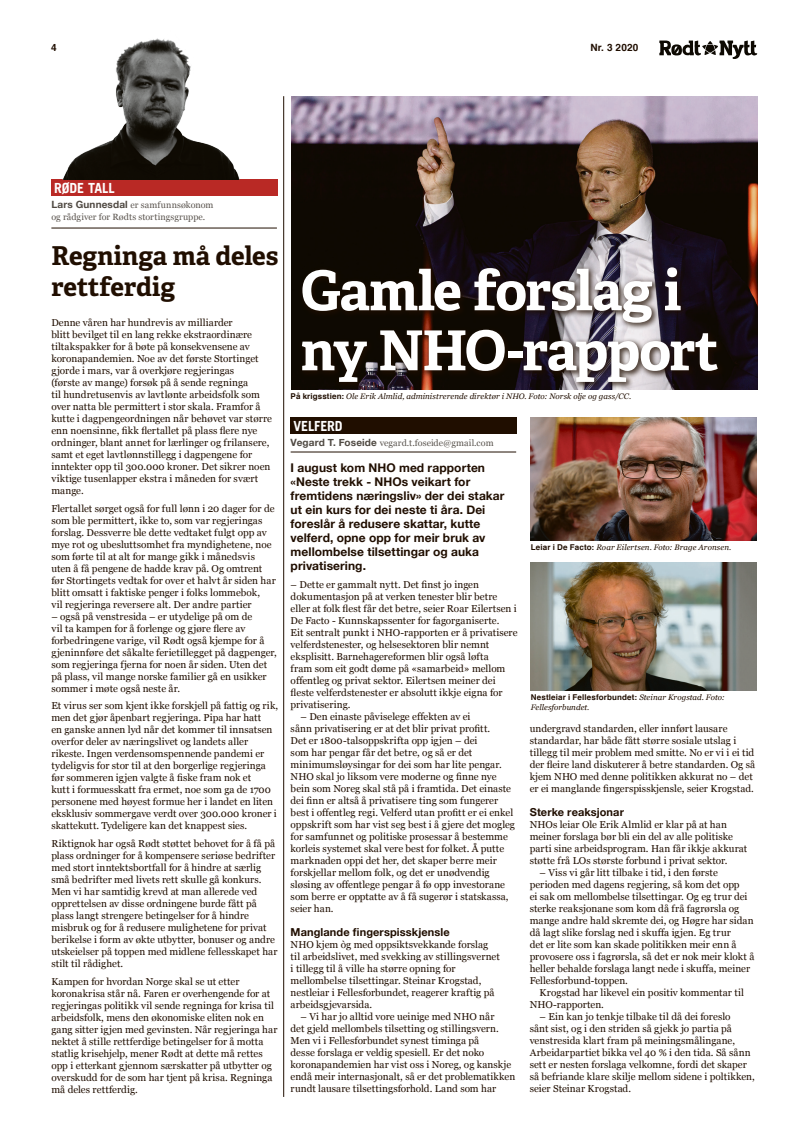
<style>
.page{position:relative;width:794px;height:1134px;background:#fff}
.page>*{position:absolute;margin:0;border:0;box-sizing:border-box;transform-origin:0 0}
.OVERSKRIFT_2{font:700 55px/60px "Adelle Basic";letter-spacing:-.025em;color:#fff}
.ingress{font:700 26px/31.2px "Adelle Basic";letter-spacing:-.005em;color:#200e00}
.TEMA{font:700 14px "Trade Gothic LT";letter-spacing:-.005em;color:#fff}
.ingress-2{font:700 12px/14px "Helvetica Neue";letter-spacing:.005em;color:#200e00}
.overskrift{font:700 11px "Helvetica Neue";letter-spacing:.01em;color:#200e00}
.BRØD{font:10px/12px "Georgia";letter-spacing:.005em;color:#200e00}
.ingress-3{font:10px/12px "Georgia";letter-spacing:.005em;color:#200e00}
.t1{font:700 10px "Helvetica";letter-spacing:.015em;color:#200e00}
.ingress-4{font:9px/12px "Georgia";letter-spacing:.01em;color:#59534d}
.Byline{font:9px "Georgia";letter-spacing:.01em;color:#59534d}
.bildetekst{font:italic 8px/10px "Georgia";letter-spacing:.01em;color:#200e00}
.s1{font-family:"Helvetica Neue";font-weight:700;font-size:10px;color:#4f4942}
.s2{font-family:"Helvetica";font-weight:700;font-style:normal}
</style>
<div class="page">
<svg style="left:659px;top:41px;width:98px;height:18px"></svg>
<hr style="left:283px;top:96px;width:1px;height:1001px;background:#200e00">
<img style="left:291px;top:96px;width:466px;height:294px">
<div style="left:291px;top:418px;width:225px;height:16px;background:#200e00"></div>
<hr style="left:291px;top:452px;width:225px;height:1px;background:#200e00">
<div style="left:298px;top:263px;width:427px;height:127px;background:#200e00;opacity:.75"></div>
<img style="left:530px;top:417px;width:227px;height:124px">
<hr style="left:51px;top:228px;width:226px;height:1px;background:#200e00">
<div style="left:51px;top:180px;width:226px;height:16px;background:#b92925"></div>
<img style="left:58px;top:38px;width:183px;height:142px">
<img style="left:530px;top:562px;width:227px;height:128px">
<p class="t1" style="left:51px;top:39px;width:7px">4</p>
<p class="t1" style="left:590px;top:40px;width:49px">Nr. 3 2020</p>
<p class="TEMA" style="left:54px;top:179px;width:62px">RØDE TALL</p>
<p class="ingress-4" style="left:51px;top:198px;width:164px"><span class="s1">Lars Gunnesdal</span> er samfunnsøkonom og rådgiver for Rødts stortingsgruppe.</p>
<p class="ingress" style="left:51px;top:240px;width:229px">Regninga må deles rettferdig</p>
<p class="ingress-3" style="left:51px;top:316px;width:222px">Denne våren har hundrevis av milliarder<br>blitt bevilget til en lang rekke ekstraordinære tiltakspakker for å bøte på konsekvensene av koronapandemien. Noe av det første Stortinget gjorde i mars, var å overkjøre regjeringas<br>(første av mange) forsøk på å sende regninga<br>til hundretusenvis av lavtlønte arbeidsfolk som over natta ble permittert i stor skala. Framfor å kutte i dagpengeordningen når behøvet var større enn noensinne, fikk flertallet på plass flere nye ordninger, blant annet for lærlinger og frilansere, samt et eget lavtlønnstillegg i dagpengene for inntekter opp til 300.000 kroner. Det sikrer noen viktige tusenlapper ekstra i måneden for svært mange.</p>
<p class="ingress-3" style="left:51px;top:502px;width:226px">Flertallet sørget også for full lønn i 20 dager for de som ble permittert, ikke to, som var regjeringas forslag. Dessverre ble dette vedtaket fulgt opp av mye rot og ubesluttsomhet fra myndighetene, noe som førte til at alt for mange gikk i månedsvis uten å få pengene de hadde krav på. Og omtrent før Stortingets vedtak for over et halvt år siden har blitt omsatt i faktiske penger i folks lommebok,<br>vil regjeringa reversere alt. Der andre partier</p>
<p class="ingress-3" style="left:51px;top:610px;width:227px">– også på venstresida – er utydelige på om de<br>vil ta kampen for å forlenge og gjøre flere av forbedringene varige, vil Rødt også kjempe for å gjeninnføre det såkalte ferietillegget på dagpenger, som regjeringa fjerna for noen år siden. Uten det på plass, vil mange norske familier gå en usikker sommer i møte også neste år.</p>
<p class="ingress-3" style="left:51px;top:699px;width:228px">Et virus ser som kjent ikke forskjell på fattig og rik, men det gjør åpenbart regjeringa. Pipa har hatt<br>en ganske annen lyd når det kommer til innsatsen overfor deler av næringslivet og landets aller rikeste. Ingen verdensomspennende pandemi er tydeligvis for stor til at den borgerlige regjeringa før sommeren igjen valgte å fiske fram nok et<br>kutt i formuesskatt fra ermet, noe som ga de 1700 personene med høyest formue her i landet en liten eksklusiv sommergave verdt over 300.000 kroner i skattekutt. Tydeligere kan det knappest sies.</p>
<p class="ingress-3" style="left:51px;top:837px;width:228px">Riktignok har også Rødt støttet behovet for å få på plass ordninger for å kompensere seriøse bedrifter med stort inntektsbortfall for å hindre at særlig små bedrifter med livets rett skulle gå konkurs.<br>Men vi har samtidig krevd at man allerede ved opprettelsen av disse ordningene burde fått på plass langt strengere betingelser for å hindre misbruk og for å redusere mulighetene for privat berikelse i form av økte utbytter, bonuser og andre utskeielser på toppen med midlene fellesskapet har stilt til rådighet.</p>
<p class="ingress-3" style="left:51px;top:975px;width:228px">Kampen for hvordan Norge skal se ut etter koronakrisa står nå. Faren er overhengende for at regjeringas politikk vil sende regninga for krisa til arbeidsfolk, mens den økonomiske eliten nok en gang sitter igjen med gevinsten. Når regjeringa har nektet å stille rettferdige betingelser for å motta statlig krisehjelp, mener Rødt at dette må rettes opp i etterkant gjennom særskatter på utbytter og overskudd for de som har tjent på krisa. Regninga må deles rettferdig.</p>
<p class="OVERSKRIFT_2" style="left:301px;top:261px;width:420px">Gamle forslag i ny NHO-rapport</p>
<p class="bildetekst" style="left:291px;top:391px;width:342px"><span class="s2">På krigsstien:</span> Ole Erik Almlid, administrerende direktør i NHO. Foto: Norsk olje og gass/CC.</p>
<p class="TEMA" style="left:293px;top:417px;width:51px">VELFERD</p>
<p class="Byline" style="left:291px;top:436px;width:204px"><span class="s1">Vegard T. Foseide</span> vegard.t.foseide@gmail.com</p>
<p class="ingress-2" style="left:291px;top:461px;width:215px">I august kom NHO med rapporten «Neste trekk - NHOs veikart for fremtidens næringsliv» der dei stakar ut ein kurs for dei neste ti åra. Dei foreslår å redusere skattar, kutte velferd, opne opp for meir bruk av mellombelse tilsettingar og auka privatisering.</p>
<p class="BRØD" style="left:291px;top:578px;width:228px">– Dette er gammalt nytt. Det finst jo ingen dokumentasjon på at verken tenester blir betre eller at folk flest får det betre, seier Roar Eilertsen i De Facto - Kunnskapssenter for fagorganiserte.</p>
<p class="BRØD" style="left:291px;top:626px;width:228px">Eit sentralt punkt i NHO-rapporten er å privatisere velferdstenester, og helsesektoren blir nemnt eksplisitt. Barnehagereformen blir også løfta<br>fram som eit godt døme på «samarbeid» mellom offentleg og privat sektor. Eilertsen meiner dei fleste velferdstenester er absolutt ikkje eigna for privatisering.</p>
<p class="BRØD" style="left:291px;top:710px;width:226px;text-indent:10px">– Den einaste påviselege effekten av ei<br>sånn privatisering er at det blir privat profitt.<br>Det er 1800-talsoppskrifta opp igjen – dei<br>som har pengar får det betre, og så er det minimumsløysingar for dei som har lite pengar.<br>NHO skal jo liksom vere moderne og finne nye bein som Noreg skal stå på i framtida. Det einaste dei finn er altså å privatisere ting som fungerer best i offentleg regi. Velferd utan profitt er ei enkel oppskrift som har vist seg best i å gjere det mogleg for samfunnet og politiske prosessar å bestemme korleis systemet skal vere best for folket. Å putte marknaden oppi det her, det skaper berre meir forskjellar mellom folk, og det er unødvendig sløsing av offentlege pengar å fø opp investorane som berre er opptatte av å få sugerør i statskassa, seier han.</p>
<p class="overskrift" style="left:291px;top:923px;width:161px">Manglande fingerspisskjensle</p>
<p class="BRØD" style="left:291px;top:938px;width:211px">NHO kjem òg med oppsiktsvekkande forslag til arbeidslivet, med svekking av stillingsvernet i tillegg til å ville ha større opning for mellombelse tilsettingar. Steinar Krogstad, nestleiar i Fellesforbundet, reagerer kraftig på arbeidsgjevarsida.</p>
<p class="BRØD" style="left:291px;top:1010px;width:226px;text-indent:10px">– Vi har jo alltid vore ueinige med NHO når<br>det gjeld mellombels tilsetting og stillingsvern.<br>Men vi i Fellesforbundet synest timinga på<br>desse forslaga er veldig spesiell. Er det noko koronapandemien har vist oss i Noreg, og kanskje endå meir internasjonalt, så er det problematikken rundt lausare tilsettingsforhold. Land som har</p>
<p class="bildetekst" style="left:531px;top:542px;width:202px"><span class="s2">Leiar i De Facto:</span> Roar Eilertsen. Foto: Brage Aronsen.</p>
<p class="bildetekst" style="left:531px;top:692px;width:196px"><span class="s2">Nestleiar i Fellesforbundet:</span> Steinar Krogstad. Foto:<br>Fellesforbundet.</p>
<p class="BRØD" style="left:530px;top:722px;width:227px">undergravd standarden, eller innført lausare standardar, har både fått større sosiale utslag i tillegg til meir problem med smitte. No er vi i ei tid der fleire land diskuterer å betre standarden. Og så kjem NHO med denne politikken akkurat no – det er ei manglande fingerspisskjensle, seier Krogstad.</p>
<p class="overskrift" style="left:530px;top:803px;width:96px">Sterke reaksjonar</p>
<p class="BRØD" style="left:530px;top:818px;width:219px">NHOs leiar Ole Erik Almlid er klar på at han meiner forslaga bør bli ein del av alle politiske parti sine arbeidsprogram. Han får ikkje akkurat støtte frå LOs største forbund i privat sektor.</p>
<p class="BRØD" style="left:530px;top:866px;width:226px;text-indent:10px">– Viss vi går litt tilbake i tid, i den første perioden med dagens regjering, så kom det opp<br>ei sak om mellombelse tilsettingar. Og eg trur dei sterke reaksjonane som kom då frå fagrørsla og mange andre hald skremte dei, og Høgre har sidan då lagt slike forslag ned i skuffa igjen. Eg trur<br>det er lite som kan skade politikken meir enn å provosere oss i fagrørsla, så det er nok meir klokt å heller behalde forslaga langt nede i skuffa, meiner Fellesforbund-toppen.</p>
<p class="BRØD" style="left:530px;top:986px;width:216px;text-indent:10px">Krogstad har likevel ein positiv kommentar til<br>NHO-rapporten.</p>
<p class="BRØD" style="left:530px;top:1010px;width:227px;text-indent:10px">– Ein kan jo tenkje tilbake til då dei foreslo<br>sånt sist, og i den striden så gjekk jo partia på venstresida klart fram på meiningsmålingane, Arbeidarpartiet bikka vel 40 % i den tida. Så sånn sett er nesten forslaga velkomne, fordi det skaper så befriande klare skilje mellom sidene i poltikken, seier Steinar Krogstad.</p>
</div>
